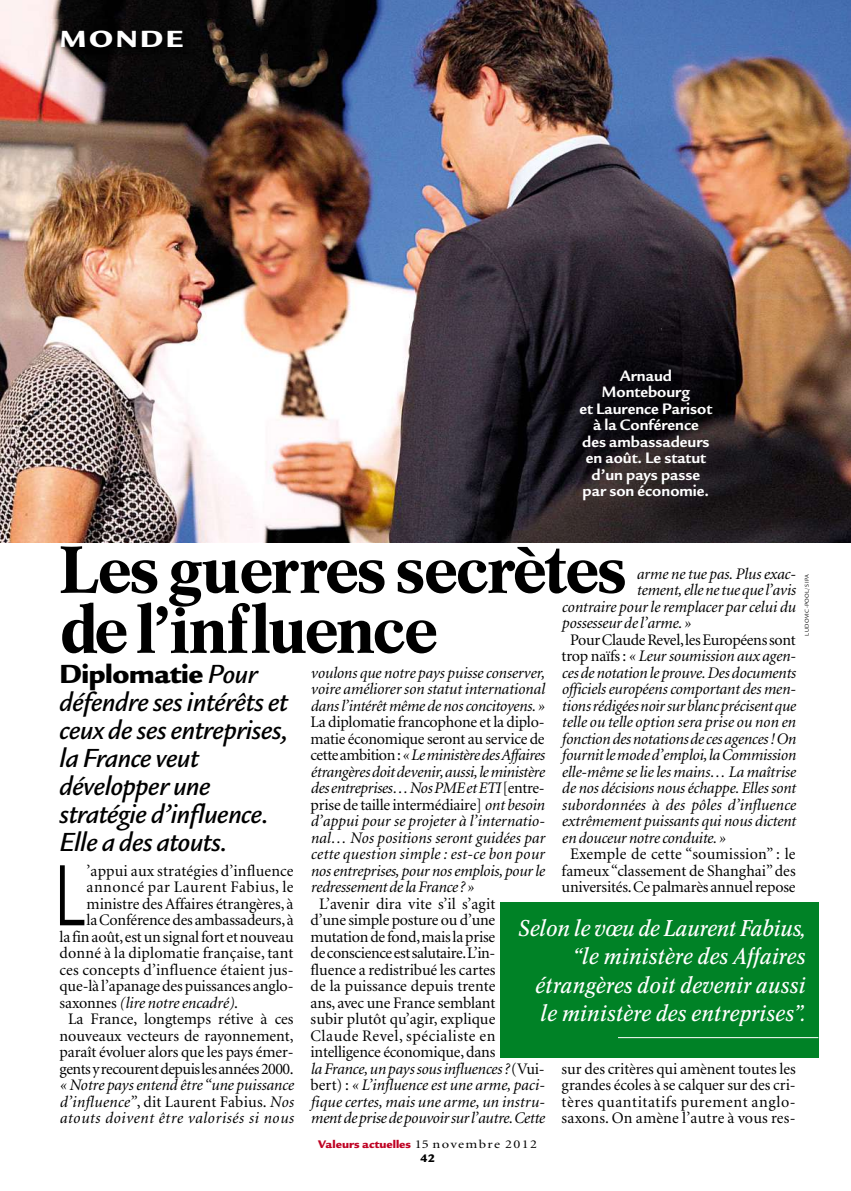
<style>
.page{position:relative;width:851px;height:1191px;background:#fff}
.page>*{position:absolute;margin:0;border:0;box-sizing:border-box;transform-origin:0 0}
.t1{font:94.65px "Legacy Sans";color:#000;scale:.65 1}
.t2{font:500 65.25px/60px "Concorde Nova";letter-spacing:-.015em;color:#000;scale:1.15 1}
.t3{font:italic 500 28.5px/27.9px "Legacy Sans";letter-spacing:-.015em;color:#000}
.t4{font:900 25.5px "Legacy Sans";letter-spacing:.085em;color:#fff;scale:1.15 1}
.t5{font:italic 22.5px/28.5px "Concorde Nova";letter-spacing:.025em;color:#fff;text-align:right;scale:1.05 1}
.t6{font:700 16.5px/16.5px "Legacy Sans";color:#fff;text-align:center}
.t7{font:italic 16.2px/16.5px "Minion";letter-spacing:-.01em;color:#000;text-align:justify}
.t8{font:16.2px/16.5px "Minion";color:#000}
.t9{font:16.2px "Minion";letter-spacing:-.03em;color:#000}
.t10{font:16.2px "Minion";letter-spacing:.03em;color:#000}
.t11{font:900 12px/13.5px "Legacy Sans";color:#bf0223;text-align:center}
.t12{font:6px "Legacy Sans";letter-spacing:.055em;color:#000}
.s1{font-style:normal}
.s2{font-weight:900;font-style:normal}
.s3{font-style:italic}
.s4{font-family:"Minion";font-weight:400;color:#000}
.s5{color:#000}
</style>
<div class="page">
<img style="left:0;top:0;width:850px;height:543px">
<img style="left:50px;top:20px;width:218px;height:61px">
<div style="left:500px;top:902px;width:318px;height:155px;background:#008226"></div>
<hr style="left:618px;top:1037px;width:200px;height:1px;background:#fff">
<h3 class="t4" style="left:60px;top:23px;width:109px">MONDE</h3>
<p class="t6" style="left:579px;top:367px;width:134px">Arnaud<br>Montebourg<br>et Laurence Parisot à la Conférence des ambassadeurs en août. Le statut d’un pays passe par son économie.</p>
<h2 class="t2" style="left:60px;top:546px;width:494px">Les guerressecrètes de l’influence</h2>
<p class="t7" style="left:636px;top:565px;width:161px">arme ne tue pas. Plus exac-</p>
<p class="t7" style="left:636px;top:581px;width:161px">tement,ellenetuequel’avis</p>
<p class="t7" style="left:561px;top:598px;width:235px">contraire pour le remplacer par celui du</p>
<p class="t7" style="left:561px;top:614px;width:131px">possesseur del’arme. »</p>
<p class="t7" style="left:561px;top:631px;width:235px;text-indent:9px"><span class="s1">PourClaudeRevel,lesEuropéenssont trop naïfs:</span> « Leur soumission aux agen&shy;ces denotationle prouve.Desdocuments officiels européens comportant des men&shy;tionsrédigéesnoirsurblancprécisentque telle ou telle option sera prise ou non en fonctiondesnotationsdecesagences!On fournitlemoded’emploi,laCommission elle-même se lie les mains… La maîtrise de nos décisions nous échappe. Elles sont subordonnées à des pôles d’influence extrêmement puissants qui nous dictent en douceur notreconduite. »</p>
<p class="t8" style="left:561px;top:847px;width:235px;text-align:center">Exemple de cette “soumission” : le fameux “classement de Shanghai”des universités.Cepalmarès annuelrepose</p>
<p class="t12" style="left:804px;top:635px;width:63px;rotate:-90deg">LUDOVIC-POOL/SIPA</p>
<h3 class="t3" style="left:60px;top:664px;width:231px"><span class="s2">Diplomatie</span> Pour défendre ses intérêts et ceux de ses entreprises, la France veut développer une stratégie d’influence.<br>Elle a des atouts.</h3>
<p class="t7" style="left:310px;top:664px;width:235px">voulons que notre pays puisse conserver, voire améliorer son statut international dansl’intérêtmême de nos concitoyens. »</p>
<p class="t7" style="left:310px;top:713px;width:235px"><span class="s1">La diplomatie francophone et la diplo&shy;matie économique seront au service de cetteambition:</span>«LeministèredesAffaires étrangèresdoitdevenir,aussi,leministère desentreprises…NosPMEetETI<span class="s1">[entre&shy;prise de taille intermédiaire]</span> ont besoin d’appui pour se projeter à l’internatio&shy;nal… Nos positions seront guidées par cette question simple : est-ce bon pour nos entreprises, pour nos emplois, pour le redressementdelaFrance?»</p>
<p class="t8" style="left:310px;top:897px;width:235px;text-indent:9px">L’avenir dira vite s’il s’agit<br>d’une simple posture ou d’une mutationde fond,maislaprise deconscienceestsalutaire.L’in&shy;fluence a redistribué les cartes<br>de la puissance depuis trente<br>ans, avec une France semblant<br>subir plutôt qu’agir, explique Claude Revel, spécialiste en intelligence économique,dans <span class="s3">laFrance,unpayssousinfluences?</span>(Vui&shy;bert) : <span class="s3">« L’influence est une arme, paci&shy;fique certes, mais une arme, un instru&shy;mentdeprisedepouvoirsurl’autre.Cette</span></p>
<h1 class="t1" style="left:54px;top:865px;width:47px">L</h1>
<p class="t8" style="left:87px;top:864px;width:208px">’appui aux stratégies d’influence</p>
<p class="t10" style="left:87px;top:881px;width:208px">annoncé par Laurent Fabius, le</p>
<p class="t8" style="left:87px;top:897px;width:208px">ministre desAffaires étrangères, à</p>
<p class="t8" style="left:87px;top:913px;width:208px">laConférencedes ambassadeurs,à</p>
<p class="t8" style="left:60px;top:930px;width:235px">la finaoût,estunsignalfortetnouveau</p>
<p class="t8" style="left:60px;top:946px;width:235px">donné à la diplomatie française, tant</p>
<p class="t8" style="left:60px;top:963px;width:235px">ces concepts d’influence étaient jus-</p>
<p class="t8" style="left:60px;top:979px;width:235px">que-là l’apanagedespuissances anglo-</p>
<p class="t7" style="left:60px;top:994px;width:180px"><span class="s1">saxonnes</span> (lire notre encadré)<span class="s1">.</span></p>
<p class="t8" style="left:68px;top:1012px;width:227px">La France, longtemps rétive à ces</p>
<p class="t8" style="left:60px;top:1029px;width:235px">nouveaux vecteurs de rayonnement,</p>
<p class="t8" style="left:60px;top:1045px;width:235px">paraît évoluer alors que les pays émer-</p>
<p class="t9" style="left:60px;top:1063px;width:235px">gentsyrecourentdepuislesannées2000.</p>
<p class="t7" style="left:60px;top:1076px;width:235px">« Notre pays entend être “une puissance d’influence”<span class="s1">, dit Laurent Fabius.</span> Nos atouts doivent être valorisés si nous</p>
<h3 class="t5" style="left:517px;top:915px;width:275px">Selon le vœu de Laurent Fabius, “le ministère des Affaires étrangères doit devenir aussi le ministère des entreprises”.</h3>
<p class="t8" style="left:561px;top:1062px;width:235px;text-align:justify">sur des critères qui amènent toutes les grandes écoles à se calquer sur des cri&shy;tères quantitatifs purement anglo&shy;saxons. On amène l’autre à vous res-</p>
<p class="t11" style="left:318px;top:1137px;width:220px">Valeurs actuelles <span class="s4">15 novembre 2012<br></span><span class="s5">42</span></p>
</div>
